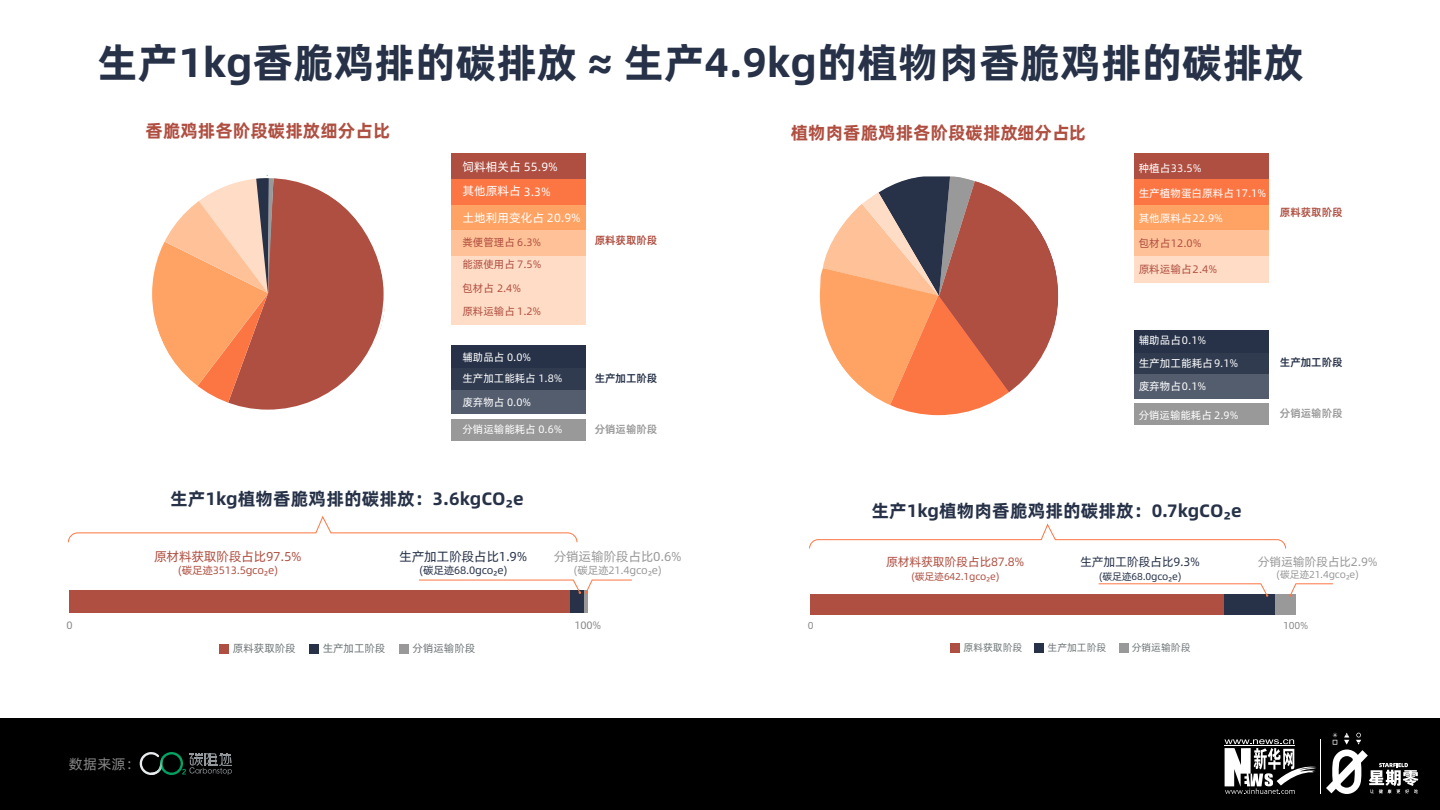
<style>
.page{position:relative;width:1440px;height:810px;background:#fff}
.page>*{position:absolute;margin:0;border:0;box-sizing:border-box;transform-origin:0 0}
.t1{font:41.25px "Alibaba Pu Hui Ti B";color:#273248}
.t2{font:18px "Alibaba Pu Hui Ti B";color:#273248}
.t3{font:18px "Alibaba Pu Hui Ti B";color:#af4f41}
.t4{font:14.17px "Alibaba Pu Hui Ti R";color:#888}
.t5{font:12.9px "Alibaba Pu Hui Ti R";letter-spacing:-.02em;color:#af4f41}
.t6{font:12.9px "Alibaba Pu Hui Ti R";letter-spacing:-.02em;color:#273248}
.t7{font:12.9px "Alibaba Pu Hui Ti R";letter-spacing:-.02em;color:#999}
.t8{font:12.08px "Alibaba Pu Hui Ti R";letter-spacing:-.02em;color:#af4f41}
.t9{font:12.08px "Alibaba Pu Hui Ti R";letter-spacing:-.02em;color:#273248}
.t10{font:12.08px "Alibaba Pu Hui Ti R";letter-spacing:-.02em;color:#999}
.t11{font:12px/24.3px "Alibaba Pu Hui Ti R";color:#fff}
.t12{font:10.88px/23px "Alibaba Pu Hui Ti R";color:#fff}
.t13{font:10.88px "Alibaba Pu Hui Ti R";color:#af4f41}
.t14{font:10.73px/21.5px "Alibaba Pu Hui Ti R";color:#fff}
.t15{font:10.73px/22.1px "Alibaba Pu Hui Ti R";color:#af4f41}
.t16{font:10.73px "Alibaba Pu Hui Ti 2 55 Regular";color:#6f7678}
.t17{font:10.73px "Alibaba Pu Hui Ti R";letter-spacing:-.02em;color:#af4f41}
.t18{font:10.73px "Alibaba Pu Hui Ti R";letter-spacing:-.02em;color:#273248}
.t19{font:10.73px "Alibaba Pu Hui Ti R";letter-spacing:-.02em;color:#999}
.t20{font:10.73px "Alibaba Pu Hui Ti 2 85 Bold";color:#af4f41}
.t21{font:10.73px "Alibaba Pu Hui Ti 2 85 Bold";color:#273248}
.t22{font:10.73px "Alibaba Pu Hui Ti 2 85 Bold";color:#999}
.t23{font:10.73px "Alibaba Pu Hui Ti R";color:#888}
.t24{font:10.05px "Alibaba Pu Hui Ti 2 55 Regular";color:#6f7678}
.t25{font:10.05px "Alibaba Pu Hui Ti R";letter-spacing:-.02em;color:#af4f41}
.t26{font:10.05px "Alibaba Pu Hui Ti R";letter-spacing:-.02em;color:#273248}
.t27{font:10.05px "Alibaba Pu Hui Ti R";letter-spacing:-.02em;color:#999}
.t28{font:10.05px "Alibaba Pu Hui Ti 2 55 Regular";color:#888}
</style>
<div class="page">
<div style="left:0;top:718px;width:1440px;height:92px;background:#000"></div>
<svg style="left:1326px;top:733px;width:92px;height:61px"></svg>
<svg style="left:1224px;top:739px;width:93px;height:55px"></svg>
<hr style="left:1320px;top:739px;width:1px;height:55px;background:#fff">
<div style="left:951px;top:643px;width:9px;height:10px;background:#af4f41"></div>
<div style="left:1035px;top:643px;width:9px;height:10px;background:#273248"></div>
<div style="left:1119px;top:643px;width:9px;height:10px;background:#999"></div>
<div style="left:811px;top:594px;width:438px;height:20px;background:#af4f41"></div>
<div style="left:1225px;top:594px;width:61px;height:20px;background:#273248"></div>
<div style="left:1275px;top:594px;width:21px;height:20px;background:#999"></div>
<svg style="left:809px;top:523px;width:477px;height:26px"></svg>
<svg style="left:1099px;top:584px;width:169px;height:13px"></svg>
<svg style="left:1289px;top:584px;width:44px;height:13px"></svg>
<div style="left:1134px;top:153px;width:135px;height:130px;background:#ffdcc5"></div>
<div style="left:1134px;top:153px;width:135px;height:26px;background:#af4f41"></div>
<div style="left:1134px;top:179px;width:135px;height:26px;background:#fc7643"></div>
<div style="left:1134px;top:205px;width:135px;height:25px;background:#ffa364"></div>
<div style="left:1134px;top:230px;width:135px;height:26px;background:#ffc197"></div>
<div style="left:1134px;top:330px;width:135px;height:68px;background:#545d6e"></div>
<div style="left:1134px;top:330px;width:135px;height:22px;background:#273248"></div>
<div style="left:1134px;top:352px;width:135px;height:22px;background:#303b50"></div>
<div style="left:1134px;top:403px;width:135px;height:22px;background:#999"></div>
<div style="left:219px;top:644px;width:10px;height:10px;background:#af4f41"></div>
<div style="left:309px;top:644px;width:10px;height:10px;background:#273248"></div>
<div style="left:399px;top:644px;width:10px;height:10px;background:#999"></div>
<div style="left:70px;top:590px;width:505px;height:23px;background:#af4f41"></div>
<div style="left:570px;top:590px;width:14px;height:23px;background:#273248"></div>
<hr style="left:584px;top:590px;width:4px;height:23px;background:#999">
<svg style="left:68px;top:516px;width:510px;height:27px"></svg>
<svg style="left:419px;top:579px;width:213px;height:15px"></svg>
<div style="left:451px;top:153px;width:135px;height:172px;background:#ffdcc5"></div>
<div style="left:451px;top:153px;width:135px;height:26px;background:#af4f41"></div>
<div style="left:451px;top:179px;width:135px;height:25px;background:#fc7643"></div>
<div style="left:451px;top:205px;width:135px;height:25px;background:#ffa364"></div>
<div style="left:451px;top:230px;width:135px;height:26px;background:#ffc197"></div>
<div style="left:451px;top:346px;width:135px;height:68px;background:#545d6e"></div>
<div style="left:451px;top:346px;width:135px;height:22px;background:#273248"></div>
<div style="left:451px;top:367px;width:135px;height:23px;background:#303b50"></div>
<div style="left:451px;top:419px;width:135px;height:21px;background:#999"></div>
<svg style="left:140px;top:752px;width:92px;height:23px"></svg>
<svg style="left:152px;top:175px;width:233px;height:235px"></svg>
<svg style="left:819px;top:176px;width:239px;height:241px"></svg>
<h1 class="t1" style="left:97px;top:30px;width:1208px">生产1kg香脆鸡排的碳排放 ≈ 生产4.9kg的植物肉香脆鸡排的碳排放</h1>
<h2 class="t3" style="left:146px;top:117px;width:246px">香脆鸡排各阶段碳排放细分占比</h2>
<p class="t11" style="left:463px;top:154px;width:97px">饲料相关占 55.9%其他原料占 3.3%</p>
<p class="t11" style="left:463px;top:205px;width:120px">土地利用变化占 20.9%</p>
<p class="t15" style="left:463px;top:231px;width:80px">粪便管理占 6.3%能源使用占 7.5%</p>
<p class="t15" style="left:463px;top:277px;width:80px;line-height:22.8px">包材占 2.4%<br>原料运输占 1.2%</p>
<p class="t14" style="left:463px;top:345px;width:102px">辅助品占 0.0%<br>生产加工能耗占 1.8%</p>
<p class="t14" style="left:463px;top:391px;width:70px">废弃物占 0.0%</p>
<p class="t14" style="left:463px;top:417px;width:102px">分销运输能耗占 0.6%</p>
<p class="t20" style="left:595px;top:232px;width:64px">原料获取阶段</p>
<p class="t21" style="left:595px;top:370px;width:64px">生产加工阶段</p>
<p class="t22" style="left:595px;top:421px;width:64px">分销运输阶段</p>
<h2 class="t2" style="left:170px;top:485px;width:355px">生产1kg植物香脆鸡排的碳排放：3.6kgCO₂e</h2>
<p class="t5" style="left:154px;top:547px;width:149px">原材料获取阶段占比97.5%</p>
<p class="t17" style="left:178px;top:562px;width:101px">(碳足迹3513.5gco₂e)</p>
<p class="t6" style="left:399px;top:547px;width:130px">生产加工阶段占比1.9%</p>
<p class="t18" style="left:419px;top:562px;width:89px">(碳足迹68.0gco₂e)</p>
<p class="t7" style="left:554px;top:547px;width:130px">分销运输阶段占比0.6%</p>
<p class="t19" style="left:574px;top:562px;width:89px">(碳足迹21.4gco₂e)</p>
<p class="t23" style="left:67px;top:617px;width:8px">0</p>
<p class="t23" style="left:574px;top:617px;width:28px">100%</p>
<h3 class="t4" style="left:69px;top:753px;width:72px">数据来源：</h3>
<p class="t16" style="left:233px;top:640px;width:64px">原料获取阶段</p>
<p class="t16" style="left:323px;top:640px;width:64px">生产加工阶段</p>
<p class="t16" style="left:413px;top:640px;width:64px">分销运输阶段</p>
<h2 class="t3" style="left:791px;top:118px;width:297px">植物肉香脆鸡排各阶段碳排放细分占比</h2>
<p class="t12" style="left:1139px;top:156px;width:64px">种植占33.5%</p>
<p class="t12" style="left:1139px;top:181px;width:129px">生产植物蛋白原料占17.1%</p>
<p class="t12" style="left:1139px;top:206px;width:86px">其他原料占22.9%</p>
<p class="t13" style="left:1139px;top:235px;width:64px">包材占12.0%</p>
<p class="t13" style="left:1139px;top:261px;width:80px">原料运输占2.4%</p>
<p class="t20" style="left:1280px;top:204px;width:64px">原料获取阶段</p>
<p class="t12" style="left:1139px;top:328px;width:101px">辅助品占0.1%<br>生产加工能耗占9.1%废弃物占0.1%</p>
<p class="t14" style="left:1139px;top:404px;width:101px">分销运输能耗占 2.9%</p>
<p class="t21" style="left:1280px;top:354px;width:64px">生产加工阶段</p>
<p class="t22" style="left:1280px;top:405px;width:64px">分销运输阶段</p>
<h2 class="t2" style="left:872px;top:496px;width:372px">生产1kg植物肉香脆鸡排的碳排放：0.7kgCO₂e</h2>
<p class="t8" style="left:886px;top:552px;width:140px">原材料获取阶段占比87.8%</p>
<p class="t25" style="left:911px;top:569px;width:89px">(碳足迹642.1gco₂e)</p>
<p class="t9" style="left:1080px;top:552px;width:121px">生产加工阶段占比9.3%</p>
<p class="t26" style="left:1099px;top:569px;width:84px">(碳足迹68.0gco₂e)</p>
<p class="t10" style="left:1258px;top:552px;width:121px">分销运输阶段占比2.9%</p>
<p class="t27" style="left:1277px;top:567px;width:84px">(碳足迹21.4gco₂e)</p>
<p class="t28" style="left:808px;top:618px;width:7px">0</p>
<p class="t28" style="left:1283px;top:618px;width:27px">100%</p>
<p class="t24" style="left:964px;top:640px;width:60px">原料获取阶段</p>
<p class="t24" style="left:1048px;top:640px;width:60px">生产加工阶段</p>
<p class="t24" style="left:1132px;top:640px;width:60px">分销运输阶段</p>
</div>
